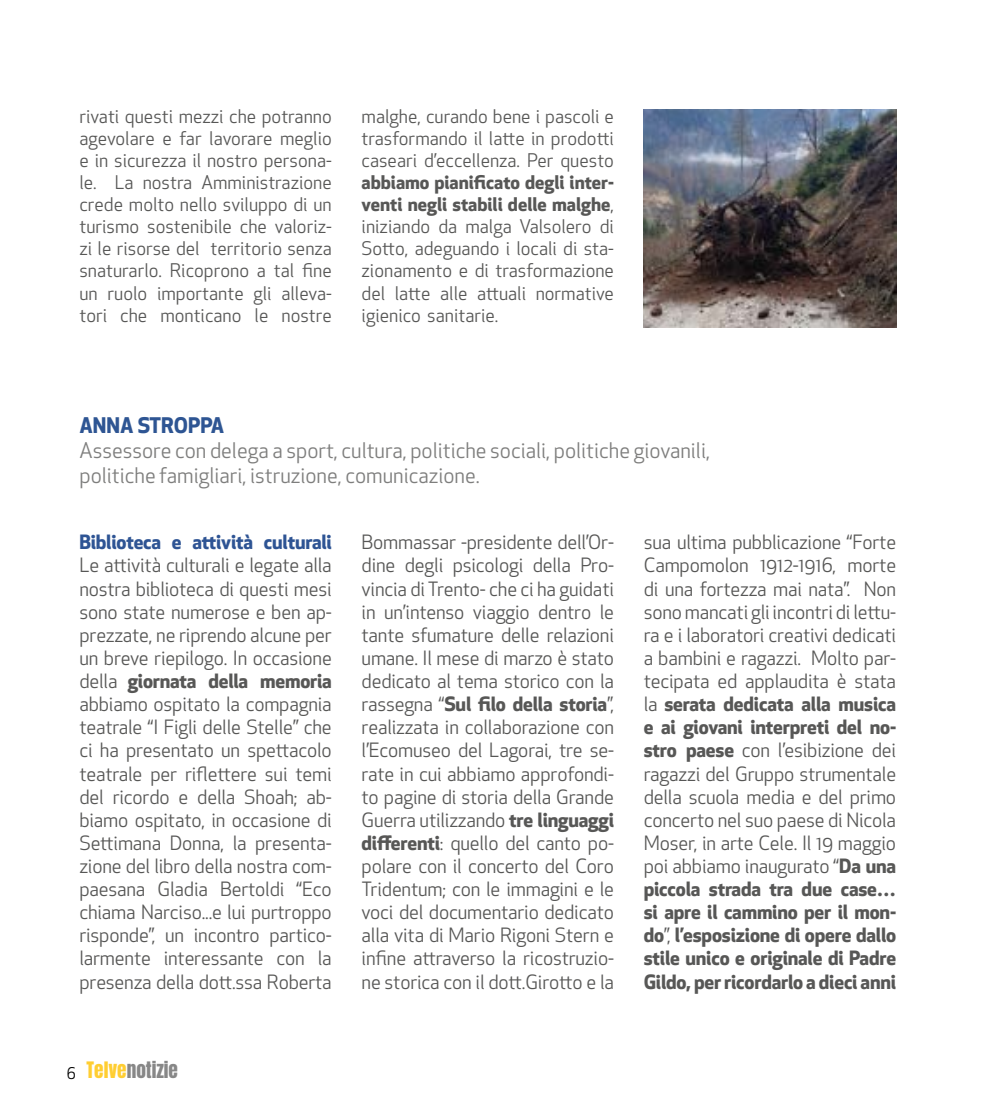
<style>
.page{position:relative;width:993px;height:1117px;background:#fff}
.page>*{position:absolute;margin:0;border:0;box-sizing:border-box;transform-origin:0 0}
.t1{font:21px/25.2px "Apex New";color:#7e7e7d}
.t2{font:700 21px "Apex New";color:#2e5593}
.t3{font:19.25px/23.1px "Apex New";letter-spacing:-.01em;color:#575756;text-align:justify}
.t4{font:700 19.25px "Apex New";letter-spacing:-.01em;color:#2e5494}
.t5{font:19.25px "Anton";color:#878787}
.t6{font:18.38px/22.1px "Apex New";color:#575756;text-align:justify}
.s1{font-weight:700}
.s2{font-family:"Apex New";font-size:15.75px;color:#000}
.s3{color:#ffce32}
</style>
<div class="page">
<img style="left:643px;top:109px;width:252px;height:218px">
<p class="t6" style="left:79px;top:105px;width:254px">rivati questi mezzi che potranno agevolare e far lavorare meglio e in sicurezza il nostro persona&shy;le. La nostra Amministrazione crede molto nello sviluppo di un turismo sostenibile che valoriz&shy;zi le risorse del territorio senza snaturarlo. Ricoprono a tal fine un ruolo importante gli alleva&shy;tori che monticano le nostre</p>
<p class="t6" style="left:361px;top:105px;width:254px">malghe, curando bene i pascoli e trasformando il latte in prodotti caseari d’eccellenza. Per questo</p>
<p class="t6" style="left:361px;top:171px;width:254px"><span class="s1">abbiamo pianificato degli inter&shy;venti negli stabili delle malghe</span>, iniziando da malga Valsolero di Sotto, adeguando i locali di sta&shy;zionamento e di trasformazione del latte alle attuali normative igienico sanitarie.</p>
<p class="t2" style="left:79px;top:410px;width:146px">ANNA STROPPA</p>
<p class="t1" style="left:79px;top:437px;width:632px">Assessore con delega a sport, cultura, politiche sociali, politiche giovanili, politiche famigliari, istruzione, comunicazione.</p>
<p class="t4" style="left:79px;top:528px;width:254px">Biblioteca e attività culturali</p>
<p class="t3" style="left:79px;top:554px;width:254px">Le attività culturali e legate alla nostra biblioteca di questi mesi sono state numerose e ben ap&shy;prezzate, ne riprendo alcune per un breve riepilogo. In occasione della <span class="s1">giornata della memoria </span>abbiamo ospitato la compagnia teatrale “I Figli delle Stelle” che ci ha presentato un spettacolo teatrale per riflettere sui temi del ricordo e della Shoah; ab&shy;biamo ospitato, in occasione di Settimana Donna, la presenta&shy;zione del libro della nostra com&shy;paesana Gladia Bertoldi “Eco chiama Narciso...e lui purtroppo risponde”, un incontro partico&shy;larmente interessante con la presenza della dott.ssa Roberta</p>
<p class="t5" style="left:67px;top:1059px;width:113px"><span class="s2">6</span> <span class="s3">Telve</span>notizie</p>
<p class="t3" style="left:361px;top:530px;width:254px">Bommassar -presidente dell’Or&shy;dine degli psicologi della Pro&shy;vincia di Trento- che ci ha guidati in un’intenso viaggio dentro le tante sfumature delle relazioni umane. Il mese di marzo è stato dedicato al tema storico con la rassegna “<span class="s1">Sul filo della storia</span>”, realizzata in collaborazione con l’Ecomuseo del Lagorai, tre se&shy;rate in cui abbiamo approfondi&shy;to pagine di storia della Grande Guerra utilizzando <span class="s1">tre linguaggi differenti</span>: quello del canto po&shy;polare con il concerto del Coro Tridentum; con le immagini e le voci del documentario dedicato alla vita di Mario Rigoni Stern e infine attraverso la ricostruzio&shy;ne storica con il dott.Girotto e la</p>
<p class="t3" style="left:643px;top:530px;width:254px">sua ultima pubblicazione “Forte Campomolon 1912-1916, morte di una fortezza mai nata”. Non sono mancati gli incontri di lettu&shy;ra e i laboratori creativi dedicati a bambini e ragazzi. Molto par&shy;tecipata ed applaudita è stata la <span class="s1">serata dedicata alla musica e ai giovani interpreti del no&shy;stro paese</span> con l’esibizione dei ragazzi del Gruppo strumentale della scuola media e del primo concerto nel suo paese di Nicola Moser, in arte Cele. Il 19 maggio poi abbiamo inaugurato “<span class="s1">Da una piccola strada tra due case… si apre il cammino per il mon&shy;do</span>”, <span class="s1">l’esposizione di opere dallo stile unico e originale di Padre Gildo, per ricordarlo a dieci anni</span></p>
</div>
